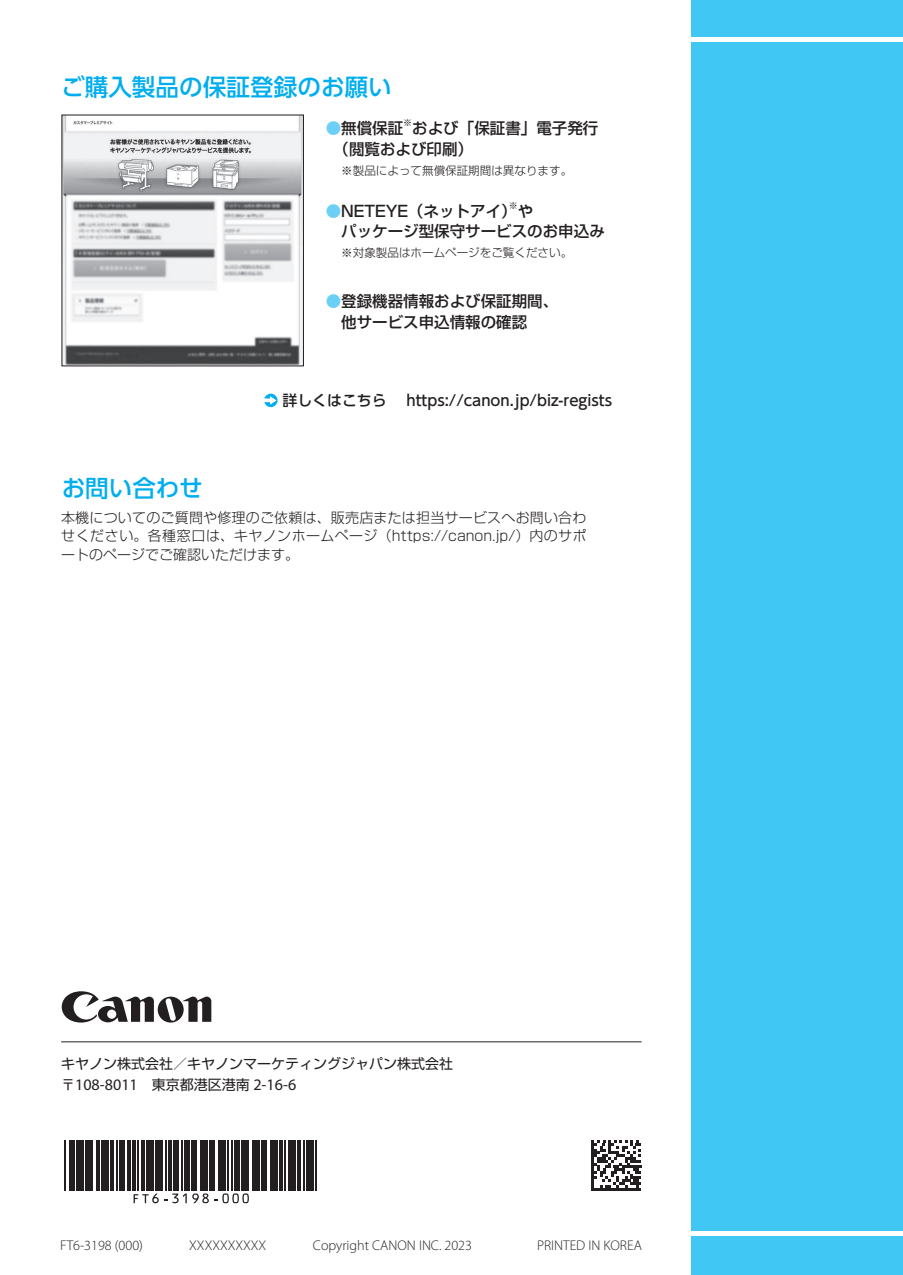
<style>
.page{position:relative;width:903px;height:1275px;background:#fff}
.page>*{position:absolute;margin:0;border:0;box-sizing:border-box;transform-origin:0 0}
.t1{font:500 23.62px "UD Shin Go Pro";color:#00aeef}
.t2{font:16.1px "Myriad Pro";color:#231f20}
.t3{font:500 15.58px/20.5px "Shin Go Pro";color:#231f20}
.t4{font:500 14.88px "UD Shin Go Pro";color:#231f20}
.t5{font:300 14.17px "Myriad Pro";color:#231f20}
.t6{font:300 14px/18.6px "Shin Go Pro";color:#231f20;text-align:justify}
.t7{font:14px "Shin Go Pro";color:#231f20}
.t8{font:300 11.55px "Shin Go Pro";color:#231f20}
.t9{font:500 9.1px "Shin Go Pro";color:#231f20}
.s1{color:#6bcff6}
.s2{font-family:"Shin Go Pro";font-size:14px}
</style>
<div class="page">
<div style="left:691px;top:0;width:212px;height:1275px;background:#40c7f4"></div>
<svg style="left:264px;top:394px;width:13px;height:13px"></svg>
<div style="left:0;top:37px;width:903px;height:5px;background:#fff"></div>
<div style="left:0;top:1230px;width:903px;height:5px;background:#fff"></div>
<img style="left:63px;top:117px;width:239px;height:247px">
<img style="left:67px;top:195px;width:231px;height:168px">
<hr style="left:65px;top:1140px;width:1px;height:51px;background:#231f20">
<hr style="left:69px;top:1140px;width:1px;height:51px;background:#231f20">
<hr style="left:72px;top:1140px;width:3px;height:51px;background:#231f20">
<hr style="left:76px;top:1140px;width:3px;height:51px;background:#231f20">
<hr style="left:80px;top:1140px;width:2px;height:51px;background:#231f20">
<hr style="left:83px;top:1140px;width:1px;height:51px;background:#231f20">
<hr style="left:85px;top:1140px;width:3px;height:51px;background:#231f20">
<hr style="left:90px;top:1140px;width:3px;height:51px;background:#231f20">
<hr style="left:96px;top:1140px;width:1px;height:51px;background:#231f20">
<hr style="left:98px;top:1140px;width:2px;height:51px;background:#231f20">
<hr style="left:101px;top:1140px;width:1px;height:51px;background:#231f20">
<hr style="left:103px;top:1140px;width:2px;height:51px;background:#231f20">
<hr style="left:106px;top:1140px;width:3px;height:51px;background:#231f20">
<hr style="left:110px;top:1140px;width:3px;height:51px;background:#231f20">
<hr style="left:117px;top:1140px;width:1px;height:51px;background:#231f20">
<hr style="left:119px;top:1140px;width:1px;height:51px;background:#231f20">
<hr style="left:121px;top:1140px;width:3px;height:51px;background:#231f20">
<hr style="left:128px;top:1140px;width:3px;height:51px;background:#231f20">
<hr style="left:132px;top:1140px;width:1px;height:51px;background:#231f20">
<hr style="left:135px;top:1140px;width:1px;height:51px;background:#231f20">
<hr style="left:137px;top:1140px;width:1px;height:51px;background:#231f20">
<hr style="left:141px;top:1140px;width:2px;height:51px;background:#231f20">
<hr style="left:144px;top:1140px;width:1px;height:51px;background:#231f20">
<hr style="left:146px;top:1140px;width:3px;height:51px;background:#231f20">
<hr style="left:151px;top:1140px;width:3px;height:51px;background:#231f20">
<hr style="left:155px;top:1140px;width:3px;height:51px;background:#231f20">
<hr style="left:159px;top:1140px;width:3px;height:51px;background:#231f20">
<hr style="left:166px;top:1140px;width:1px;height:51px;background:#231f20">
<hr style="left:168px;top:1140px;width:1px;height:51px;background:#231f20">
<hr style="left:171px;top:1140px;width:1px;height:51px;background:#231f20">
<hr style="left:173px;top:1140px;width:3px;height:51px;background:#231f20">
<hr style="left:177px;top:1140px;width:2px;height:51px;background:#231f20">
<hr style="left:182px;top:1140px;width:1px;height:51px;background:#231f20">
<hr style="left:184px;top:1140px;width:1px;height:51px;background:#231f20">
<hr style="left:187px;top:1140px;width:3px;height:51px;background:#231f20">
<hr style="left:191px;top:1140px;width:1px;height:51px;background:#231f20">
<hr style="left:194px;top:1140px;width:3px;height:51px;background:#231f20">
<hr style="left:200px;top:1140px;width:1px;height:51px;background:#231f20">
<hr style="left:202px;top:1140px;width:3px;height:51px;background:#231f20">
<hr style="left:207px;top:1140px;width:1px;height:51px;background:#231f20">
<hr style="left:209px;top:1140px;width:3px;height:51px;background:#231f20">
<hr style="left:214px;top:1140px;width:1px;height:51px;background:#231f20">
<hr style="left:218px;top:1140px;width:1px;height:51px;background:#231f20">
<hr style="left:220px;top:1140px;width:3px;height:51px;background:#231f20">
<hr style="left:225px;top:1140px;width:1px;height:51px;background:#231f20">
<hr style="left:227px;top:1140px;width:1px;height:51px;background:#231f20">
<hr style="left:232px;top:1140px;width:1px;height:51px;background:#231f20">
<hr style="left:234px;top:1140px;width:1px;height:51px;background:#231f20">
<hr style="left:237px;top:1140px;width:3px;height:51px;background:#231f20">
<hr style="left:241px;top:1140px;width:3px;height:51px;background:#231f20">
<hr style="left:245px;top:1140px;width:1px;height:51px;background:#231f20">
<hr style="left:248px;top:1140px;width:1px;height:51px;background:#231f20">
<hr style="left:252px;top:1140px;width:3px;height:51px;background:#231f20">
<hr style="left:257px;top:1140px;width:3px;height:51px;background:#231f20">
<hr style="left:261px;top:1140px;width:1px;height:51px;background:#231f20">
<hr style="left:263px;top:1140px;width:2px;height:51px;background:#231f20">
<hr style="left:266px;top:1140px;width:1px;height:51px;background:#231f20">
<hr style="left:270px;top:1140px;width:3px;height:51px;background:#231f20">
<hr style="left:275px;top:1140px;width:3px;height:51px;background:#231f20">
<hr style="left:279px;top:1140px;width:1px;height:51px;background:#231f20">
<hr style="left:281px;top:1140px;width:2px;height:51px;background:#231f20">
<hr style="left:284px;top:1140px;width:1px;height:51px;background:#231f20">
<hr style="left:288px;top:1140px;width:3px;height:51px;background:#231f20">
<hr style="left:293px;top:1140px;width:3px;height:51px;background:#231f20">
<hr style="left:297px;top:1140px;width:1px;height:51px;background:#231f20">
<hr style="left:299px;top:1140px;width:2px;height:51px;background:#231f20">
<hr style="left:304px;top:1140px;width:1px;height:51px;background:#231f20">
<hr style="left:306px;top:1140px;width:3px;height:51px;background:#231f20">
<hr style="left:311px;top:1140px;width:3px;height:51px;background:#231f20">
<hr style="left:315px;top:1140px;width:1px;height:51px;background:#231f20">
<svg style="left:134px;top:1193px;width:115px;height:10px"></svg>
<svg style="left:591px;top:1140px;width:50px;height:48px"></svg>
<hr style="left:591px;top:1188px;width:50px;height:2px;background:#231f20">
<hr style="left:61px;top:1041px;width:580px;height:1px;background:#231f20">
<svg style="left:62px;top:991px;width:149px;height:31px"></svg>
<h1 class="t1" style="left:61px;top:68px;width:332px">ご購入製品の保証登録のお願い</h1>
<p class="t3" style="left:326px;top:116px;width:79px"><span class="s1">●</span>無償保証</p>
<p class="t9" style="left:403px;top:115px;width:11px">※</p>
<p class="t3" style="left:333px;top:116px;width:266px;text-indent:79px">および「保証書」電子発行（閲覧および印刷）</p>
<p class="t8" style="left:341px;top:161px;width:232px">※製品によって無償保証期間は異なります。</p>
<p class="t3" style="left:326px;top:199px;width:209px"><span class="s1">●</span>NETEYE（ネットアイ）や</p>
<p class="t9" style="left:509px;top:198px;width:11px">※</p>
<p class="t3" style="left:341px;top:219px;width:265px">パッケージ型保守サービスのお申込み</p>
<p class="t8" style="left:341px;top:244px;width:232px">※対象製品はホームページをご覧ください。</p>
<p class="t3" style="left:341px;top:289px;width:219px;text-indent:-16px"><span class="s1">●</span>登録機器情報および保証期間、他サービス申込情報の確認</p>
<p class="t4" style="left:282px;top:388px;width:331px">詳しくはこちら 　https://canon.jp/biz-regists</p>
<h1 class="t1" style="left:62px;top:469px;width:143px">お問い合わせ</h1>
<p class="t6" style="left:61px;top:506px;width:527px">本機についてのご質問や修理のご依頼は、販売店または担当サービスへお問い合わせください。各種窓口は、キヤノンホームページ（https://canon.jp/）内のサポートのページでご確認いただけます。</p>
<p class="t7" style="left:61px;top:1052px;width:393px">キヤノン株式会社／キヤノンマーケティングジャパン株式会社</p>
<p class="t2" style="left:61px;top:1074px;width:237px"><span class="s2">〒</span>108-8011<span class="s2">　東京都港区港南</span> 2-16-6</p>
<p class="t5" style="left:60px;top:1236px;width:84px">FT6-3198 (000)</p>
<p class="t5" style="left:189px;top:1236px;width:78px">XXXXXXXXXX</p>
<p class="t5" style="left:313px;top:1236px;width:161px">Copyright CANON INC. 2023</p>
<p class="t5" style="left:537px;top:1236px;width:106px">PRINTED IN KOREA</p>
</div>
